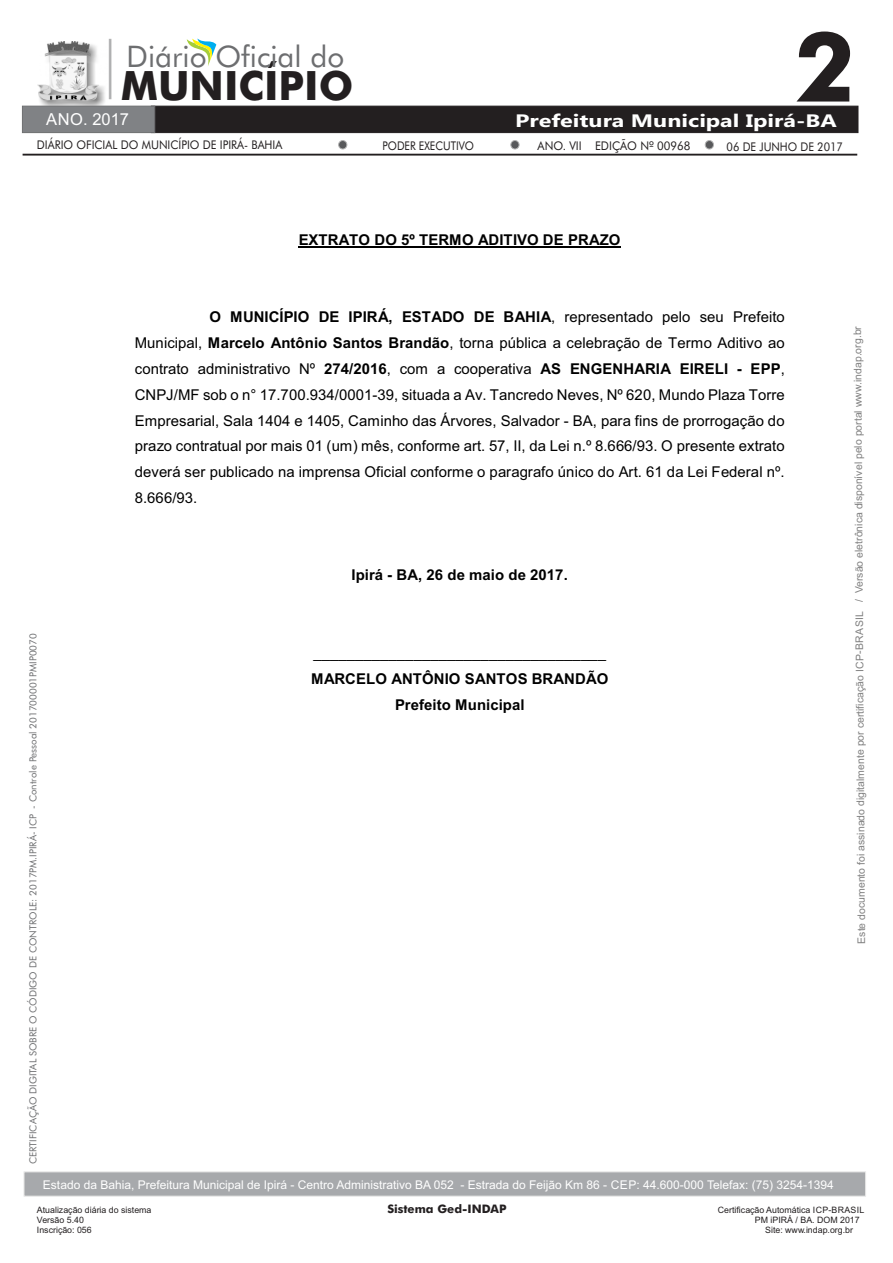
<style>
.page{position:relative;width:893px;height:1263px;background:#fff}
.page>*{position:absolute;margin:0;border:0;box-sizing:border-box;transform-origin:0 0}
.t1{font:700 96.9px "Futura BT";color:#231f20}
.t2{font:700 40.5px "Futura BT";color:#231f20}
.t3{font:29.7px "Futura BT";color:#6d6e70}
.t4{font:700 18px "Gadugi";color:#fff;scale:1.3 1}
.t5{font:16.5px "Arial";color:#fff}
.t6{font:14.85px/25.8px "Arial";color:#000;text-align:justify}
.t7{font:700 14.85px/25.8px "Arial";color:#000;text-align:center}
.t8{font:12px "Arial";color:#fff}
.t9{font:12px "Futura BT";color:#231f20;scale:.92 1}
.t10{font:12px "Futura BT";color:#231f20;scale:.94 1}
.t11{font:12px "Futura BT";color:#231f20;scale:.91 1}
.t12{font:12px "Futura BT";color:#231f20;scale:.88 1}
.t13{font:700 11.7px "Futura BT";color:#231f20}
.t14{font:10.5px "Arial";letter-spacing:-.005em;color:#818181}
.t15{font:9.75px "Futura BT";color:#6d6e70}
.t16{font:8.85px "Arial";color:#231f20}
.s1{font-weight:700}
</style>
<div class="page">
<img style="left:37px;top:42px;width:71px;height:64px">
<svg style="left:187px;top:38px;width:29px;height:28px"></svg>
<svg style="left:23px;top:154px;width:834px;height:1px"></svg>
<svg style="left:109px;top:39px;width:2px;height:60px"></svg>
<svg style="left:22px;top:106px;width:836px;height:27px;background:#322f30"></svg>
<div style="left:338px;top:140px;width:9px;height:9px;background:#58595b;border:1px solid #b3b3b3;border-radius:50%"></div>
<div style="left:511px;top:140px;width:8px;height:9px;background:#58595b;border:1px solid #b3b3b3;border-radius:50%"></div>
<div style="left:705px;top:140px;width:9px;height:9px;background:#58595b;border:1px solid #b3b3b3;border-radius:50%"></div>
<svg style="left:24px;top:1171px;width:842px;height:25px;background:#abadb0"></svg>
<hr style="left:299px;top:246px;width:322px;height:2px;background:#000">
<h3 class="t3" style="left:126px;top:44px;width:219px">Diário Oficial do</h3>
<h2 class="t2" style="left:121px;top:69px;width:234px">MUNICÍPIO</h2>
<h1 class="t1" style="left:795px;top:28px;width:62px">2</h1>
<p class="t5" style="left:46px;top:113px;width:85px">ANO. 2017</p>
<p class="t4" style="left:515px;top:114px;width:249px">Prefeitura Municipal Ipirá-BA</p>
<p class="t9" style="left:37px;top:140px;width:268px">DIÁRIO OFICIAL DO MUNICÍPIO DE IPIRÁ- BAHIA</p>
<p class="t12" style="left:382px;top:141px;width:105px">PODER EXECUTIVO</p>
<p class="t10" style="left:538px;top:141px;width:164px">ANO. VII EDIÇÃO Nº 00968</p>
<p class="t11" style="left:727px;top:142px;width:129px">06 DE JUNHO DE 2017</p>
<p class="t7" style="left:299px;top:228px;width:323px">EXTRATO DO 5º TERMO ADITIVO DE PRAZO</p>
<p class="t6" style="left:135px;top:305px;width:652px;text-indent:75px"><span class="s1">O MUNICÍPIO DE IPIRÁ, ESTADO DE BAHIA</span>, representado pelo seu Prefeito Municipal, <span class="s1">Marcelo Antônio Santos Brandão</span>, torna pública a celebração de Termo Aditivo ao contrato administrativo Nº <span class="s1">274/2016</span>, com a cooperativa <span class="s1">AS ENGENHARIA EIRELI - EPP</span>, CNPJ/MF sob o n° 17.700.934/0001-39, situada a Av. Tancredo Neves, Nº 620, Mundo Plaza Torre Empresarial, Sala 1404 e 1405, Caminho das Árvores, Salvador - BA, para fins de prorrogação do prazo contratual por mais 01 (um) mês, conforme art. 57, II, da Lei n.º 8.666/93. O presente extrato deverá ser publicado na imprensa Oficial conforme o paragrafo único do Art. 61 da Lei Federal nº.<br>8.666/93.</p>
<p class="t15" style="left:29px;top:1164px;width:532px;rotate:-90deg">CERTIFICAÇÃO DIGITAL SOBRE O CÓDIGO DE CONTROLE: 2017PM.IPIRÁ- ICP - Controle Pessoal 201700001PMIP0070</p>
<p class="t7" style="left:351px;top:563px;width:218px">Ipirá - BA, 26 de maio de 2017.</p>
<p class="t6" style="left:313px;top:641px;width:294px">___________________________________</p>
<p class="t7" style="left:311px;top:667px;width:299px">MARCELO ANTÔNIO SANTOS BRANDÃO<br>Prefeito Municipal</p>
<p class="t8" style="left:43px;top:1181px;width:792px">Estado da Bahia, Prefeitura Municipal de Ipirá - Centro Administrativo BA 052 - Estrada do Feijão Km 86 - CEP: 44.600-000 Telefax: (75) 3254-1394</p>
<p class="t14" style="left:855px;top:944px;width:619px;rotate:-90deg">Este documento foi assinado digitalmente por certificação CI P-BRASIL / Versão eletrônica disponível pelo portal www.indap.org.br</p>
<p class="t16" style="left:37px;top:1206px;width:116px">Atualização diária do sistema</p>
<p class="t13" style="left:387px;top:1204px;width:121px">Sistema Ged-INDAP</p>
<p class="t16" style="left:718px;top:1206px;width:148px">Certificação Automática ICP-BRASIL</p>
<p class="t16" style="left:37px;top:1217px;width:49px">Versão 5.40</p>
<p class="t16" style="left:755px;top:1217px;width:106px">PM iPIRÁ / BA. DOM 2017</p>
<p class="t16" style="left:37px;top:1227px;width:56px">Inscrição: 056</p>
<p class="t16" style="left:765px;top:1227px;width:89px">Site: www.indap.org.br</p>
</div>
